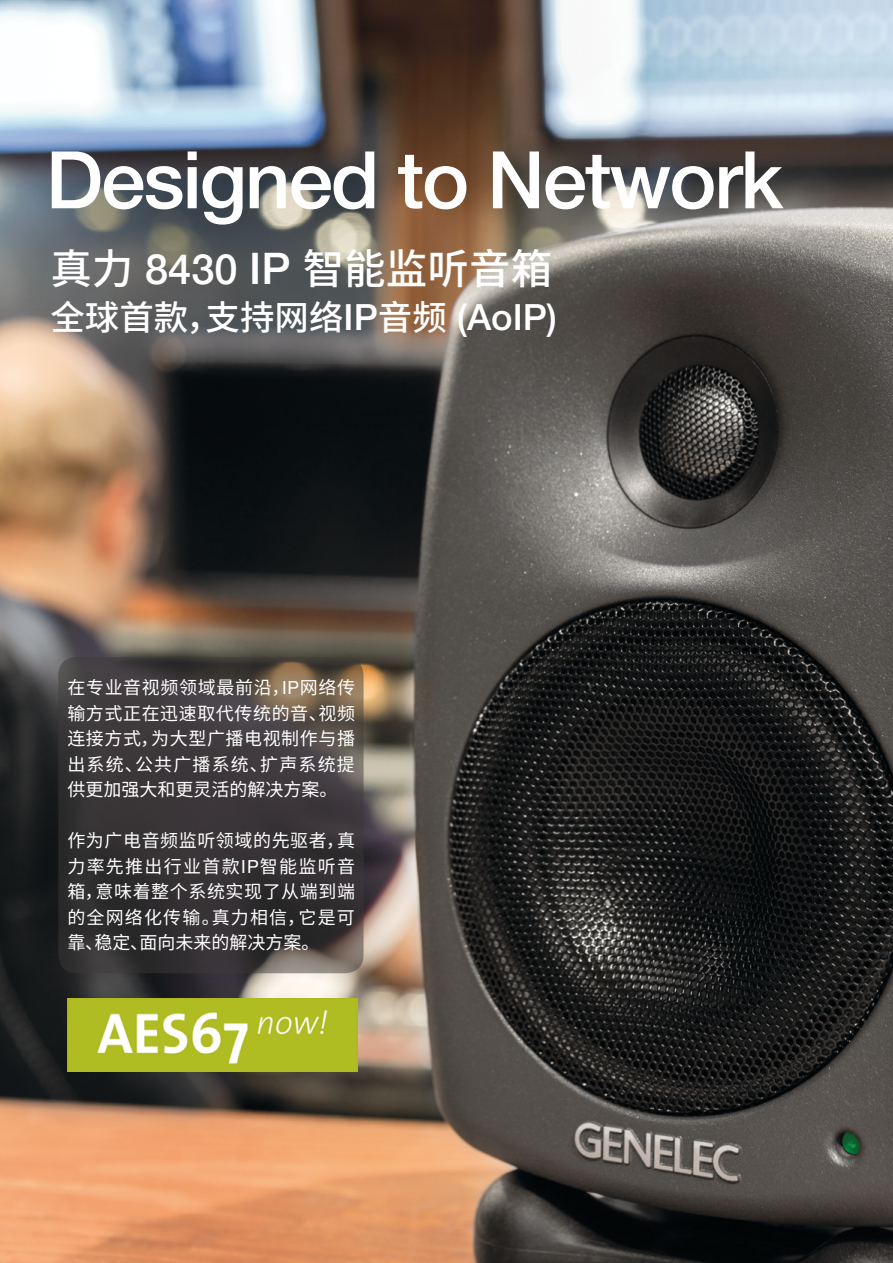
<style>
.page{position:relative;width:893px;height:1263px;background:#fff}
.page>*{position:absolute;margin:0;border:0;box-sizing:border-box;transform-origin:0 0}
.t1{font:500 79.5px "Helvetica Neue";letter-spacing:-.025em;color:#fff}
.t2{font:500 41.55px "Source Han Sans CN";color:#fff}
.t3{font:500 34.5px "Source Han Sans CN";color:#fff}
.t4{font:18px/25.5px "Source Han Sans CN";letter-spacing:.03em;color:#fff;text-align:justify}
.s1{font-family:"Helvetica Neue"}
.s2{font-family:"Helvetica Neue LT Std";font-size:43.65px}
.s3{font-family:"Helvetica Neue LT Std";font-size:36.3px}
</style>
<div class="page">
<img style="left:0;top:0;width:893px;height:1263px">
<svg style="left:58px;top:657px;width:306px;height:316px;background:#3e3939"></svg>
<img style="left:67px;top:998px;width:291px;height:73px">
<h1 class="t1" style="left:46px;top:116px;width:739px">Designed to Network</h1>
<h2 class="t2" style="left:50px;top:245px;width:503px">真力 <span class="s1">8430</span> <span class="s2">IP</span> 智能监听音箱</h2>
<h3 class="t3" style="left:50px;top:298px;width:508px">全球首款，支持网络<span class="s3">IP</span>音频 <span class="s3">(AoIP)</span></h3>
<p class="t4" style="left:67px;top:675px;width:289px">在专业音视频领域最前沿，<span class="s1">IP</span>网络传输方式正在迅速取代传统的音、视频连接方式，为大型广播电视制作与播出系统、公共广播系统、扩声系统提供更加强大和更灵活的解决方案。</p>
<p class="t4" style="left:67px;top:828px;width:289px">作为广电音频监听领域的先驱者，真力率先推出行业首款<span class="s1">IP</span>智能监听音箱，意味着整个系统实现了从端到端的全网络化传输。真力相信，它是可靠、稳定、面向未来的解决方案。</p>
</div>
